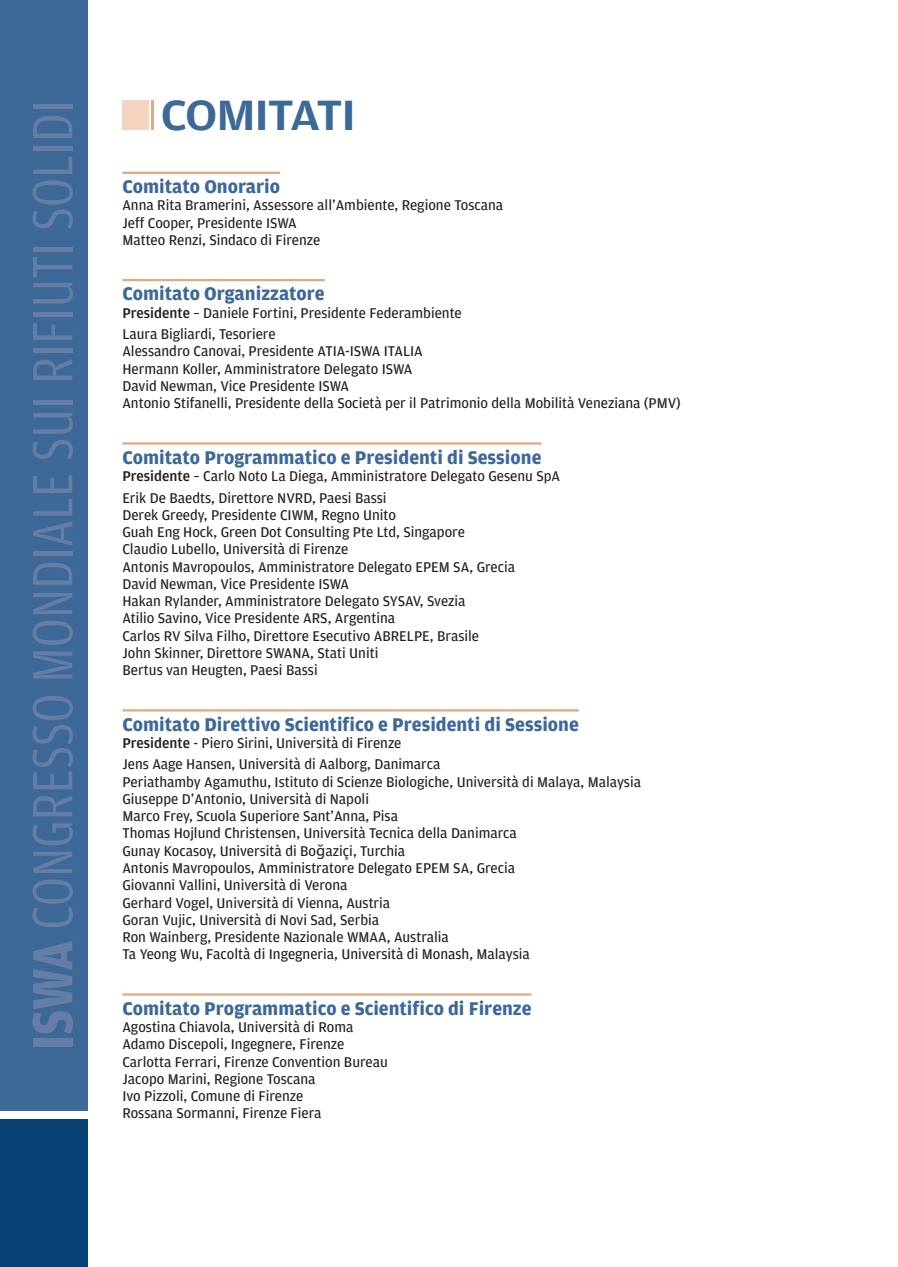
<style>
.page{position:relative;width:898px;height:1267px;background:#fff}
.page>*{position:absolute;margin:0;border:0;box-sizing:border-box;transform-origin:0 0}
.t1{font:60px "Amplitude Cond";color:#657ea6}
.t2{font:500 45px "Amplitude Wide";letter-spacing:-.025em;color:#3d6998}
.t3{font:700 19.5px "Amplitude";color:#3d6998}
.t4{font:15px/17.2px "Amplitude";color:#231f20}
.s1{font-weight:700}
.s2{font-weight:500}
.s3{font-family:"Lucida Grande"}
</style>
<div class="page">
<hr style="left:122px;top:172px;width:158px;height:2px;background:#e5a77f">
<hr style="left:122px;top:279px;width:203px;height:2px;background:#e5a77f">
<hr style="left:122px;top:442px;width:419px;height:2px;background:#e5a77f">
<hr style="left:122px;top:709px;width:457px;height:2px;background:#e5a77f">
<hr style="left:122px;top:993px;width:409px;height:2px;background:#e5a77f">
<div style="left:0;top:0;width:88px;height:1110px;background:#3d6998"></div>
<div style="left:0;top:1119px;width:88px;height:147px;background:#084176"></div>
<div style="left:122px;top:100px;width:27px;height:30px;background:#f4d5bf"></div>
<hr style="left:151px;top:100px;width:3px;height:30px;background:#e5a77f">
<h1 class="t1" style="left:30px;top:1050px;width:951px;rotate:-90deg"><span class="s1">ISWA</span> CONGRESSO MONDIALE SUI RIFIUTI SOLIDI</h1>
<h2 class="t2" style="left:161px;top:97px;width:197px">COMITATI</h2>
<h3 class="t3" style="left:122px;top:179px;width:159px">Comitato Onorario</h3>
<p class="t4" style="left:122px;top:198px;width:382px">Anna Rita Bramerini, Assessore all’Ambiente, Regione Toscana<br>Jeff Cooper, Presidente ISWA<br>Matteo Renzi, Sindaco di Firenze</p>
<h3 class="t3" style="left:122px;top:286px;width:204px">Comitato Organizzatore</h3>
<p class="t4" style="left:122px;top:303px;width:341px;line-height:21.5px"><span class="s2">Presidente</span> – Daniele Fortini, Presidente Federambiente<br>Laura Bigliardi, Tesoriere</p>
<p class="t4" style="left:122px;top:344px;width:560px">Alessandro Canovai, Presidente ATIA-ISWA ITALIA<br>Hermann Koller, Amministratore Delegato ISWA<br>David Newman, Vice Presidente ISWA<br>Antonio Stifanelli, Presidente della Società per il Patrimonio della Mobilità Veneziana (PMV)</p>
<h3 class="t3" style="left:122px;top:450px;width:420px">Comitato Programmatico e Presidenti di Sessione</h3>
<p class="t4" style="left:122px;top:466px;width:439px;line-height:21.5px"><span class="s2">Presidente</span> – Carlo Noto La Diega, Amministratore Delegato Gesenu SpA<br>Erik De Baedts, Direttore NVRD, Paesi Bassi</p>
<p class="t4" style="left:122px;top:507px;width:394px">Derek Greedy, Presidente CIWM, Regno Unito<br>Guah Eng Hock, Green Dot Consulting Pte Ltd, Singapore<br>Claudio Lubello, Università di Firenze<br>Antonis Mavropoulos, Amministratore Delegato EPEM SA, Grecia David Newman, Vice Presidente ISWA<br>Hakan Rylander, Amministratore Delegato SYSAV, Svezia<br>Atilio Savino, Vice Presidente ARS, Argentina<br>Carlos RV Silva Filho, Direttore Esecutivo ABRELPE, Brasile<br>John Skinner, Direttore SWANA, Stati Uniti<br>Bertus van Heugten, Paesi Bassi</p>
<h3 class="t3" style="left:122px;top:716px;width:458px">Comitato Direttivo Scientifico e Presidenti di Sessione</h3>
<p class="t4" style="left:122px;top:733px;width:319px;line-height:21.5px"><span class="s2">Presidente</span> - Piero Sirini, Università di Firenze<br>Jens Aage Hansen, Università di Aalborg, Danimarca</p>
<p class="t4" style="left:122px;top:774px;width:520px">Periathamby Agamuthu, Istituto di Scienze Biologiche, Università di Malaya, Malaysia Giuseppe D’Antonio, Università di Napoli<br>Marco Frey, Scuola Superiore Sant’Anna, Pisa<br>Thomas Hojlund Christensen, Università Tecnica della Danimarca<br>Gunay Kocasoy, Università di Bo<span class="s3">ğ</span>aziçi, Turchia<br>Antonis Mavropoulos, Amministratore Delegato EPEM SA, Grecia<br>Giovanni Vallini, Università di Verona<br>Gerhard Vogel, Università di Vienna, Austria<br>Goran Vujic, Università di Novi Sad, Serbia<br>Ron Wainberg, Presidente Nazionale WMAA, Australia<br>Ta Yeong Wu, Facoltà di Ingegneria, Università di Monash, Malaysia</p>
<h3 class="t3" style="left:122px;top:1000px;width:410px">Comitato Programmatico e Scientifico di Firenze</h3>
<p class="t4" style="left:122px;top:1019px;width:267px">Agostina Chiavola, Università di Roma Adamo Discepoli, Ingegnere, Firenze Carlotta Ferrari, Firenze Convention Bureau Jacopo Marini, Regione Toscana<br>Ivo Pizzoli, Comune di Firenze<br>Rossana Sormanni, Firenze Fiera</p>
</div>
